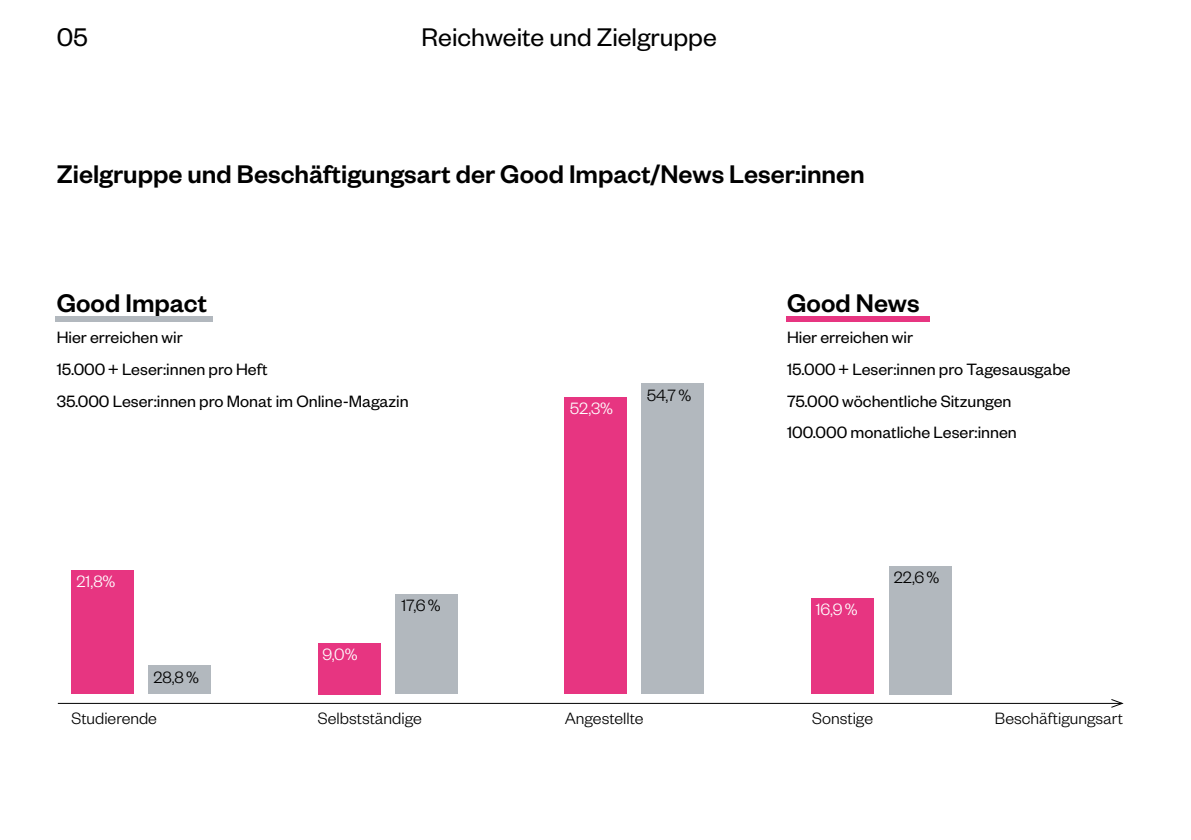
<style>
.page{position:relative;width:1191px;height:840px;background:#fff}
.page>*{position:absolute;margin:0;border:0;box-sizing:border-box;transform-origin:0 0}
.t1{font:500 28px "Founders Grotesk";color:#000}
.t2{font:28px "Founders Grotesk";color:#000}
.t3{font:18px/31.6px "Founders Grotesk";color:#000}
.t4{font:300 18px "Founders Grotesk";color:#000}
.t5{font:300 18px "Founders Grotesk";color:#fff}
</style>
<div class="page">
<div style="left:55px;top:315px;width:158px;height:6px;background:#b2b8be"></div>
<div style="left:786px;top:315px;width:144px;height:6px;background:#e73581"></div>
<hr style="left:58px;top:702px;width:1064px;height:1px;background:#000">
<svg style="left:1110px;top:699px;width:13px;height:8px"></svg>
<div style="left:564px;top:397px;width:63px;height:296px;background:#e73581"></div>
<div style="left:641px;top:383px;width:63px;height:310px;background:#b2b8be"></div>
<div style="left:71px;top:570px;width:63px;height:123px;background:#e73581"></div>
<div style="left:148px;top:664px;width:63px;height:29px;background:#b2b8be"></div>
<div style="left:318px;top:642px;width:62px;height:51px;background:#e73581"></div>
<div style="left:395px;top:594px;width:62px;height:99px;background:#b2b8be"></div>
<div style="left:811px;top:598px;width:62px;height:95px;background:#e73581"></div>
<div style="left:889px;top:565px;width:62px;height:128px;background:#b2b8be"></div>
<h1 class="t2" style="left:57px;top:20px;width:33px">05</h1>
<h1 class="t2" style="left:421px;top:20px;width:297px">Reichweite und Zielgruppe</h1>
<h1 class="t1" style="left:57px;top:157px;width:809px">Zielgruppe und Beschäftigungsart der Good Impact/News Leser:innen</h1>
<h1 class="t1" style="left:57px;top:285px;width:152px">Good Impact</h1>
<p class="t3" style="left:57px;top:321px;width:353px">Hier erreichen wir<br>15.000+ Leser:innen pro Heft<br>35.000 Leser:innen pro Monat im Online-Magazin</p>
<p class="t5" style="left:570px;top:397px;width:45px">52,3%</p>
<p class="t4" style="left:646px;top:384px;width:46px">54,7%</p>
<h1 class="t1" style="left:787px;top:285px;width:134px">Good News</h1>
<p class="t3" style="left:787px;top:321px;width:285px">Hier erreichen wir<br>15.000+ Leser:innen pro Tagesausgabe<br>75.000 wöchentliche Sitzungen<br>100.000 monatliche Leser:innen</p>
<p class="t5" style="left:76px;top:570px;width:40px">21,8%</p>
<p class="t4" style="left:894px;top:566px;width:47px">22,6%</p>
<p class="t4" style="left:401px;top:593px;width:41px">17,6%</p>
<p class="t5" style="left:815px;top:598px;width:44px">16,9%</p>
<p class="t5" style="left:322px;top:643px;width:36px">9,0%</p>
<p class="t4" style="left:153px;top:665px;width:47px">28,8%</p>
<p class="t4" style="left:71px;top:706px;width:87px">Studierende</p>
<p class="t4" style="left:318px;top:706px;width:105px">Selbstständige</p>
<p class="t4" style="left:564px;top:706px;width:80px">Angestellte</p>
<p class="t4" style="left:995px;top:706px;width:129px">Beschäftigungsart</p>
<p class="t4" style="left:812px;top:706px;width:62px">Sonstige</p>
</div>
